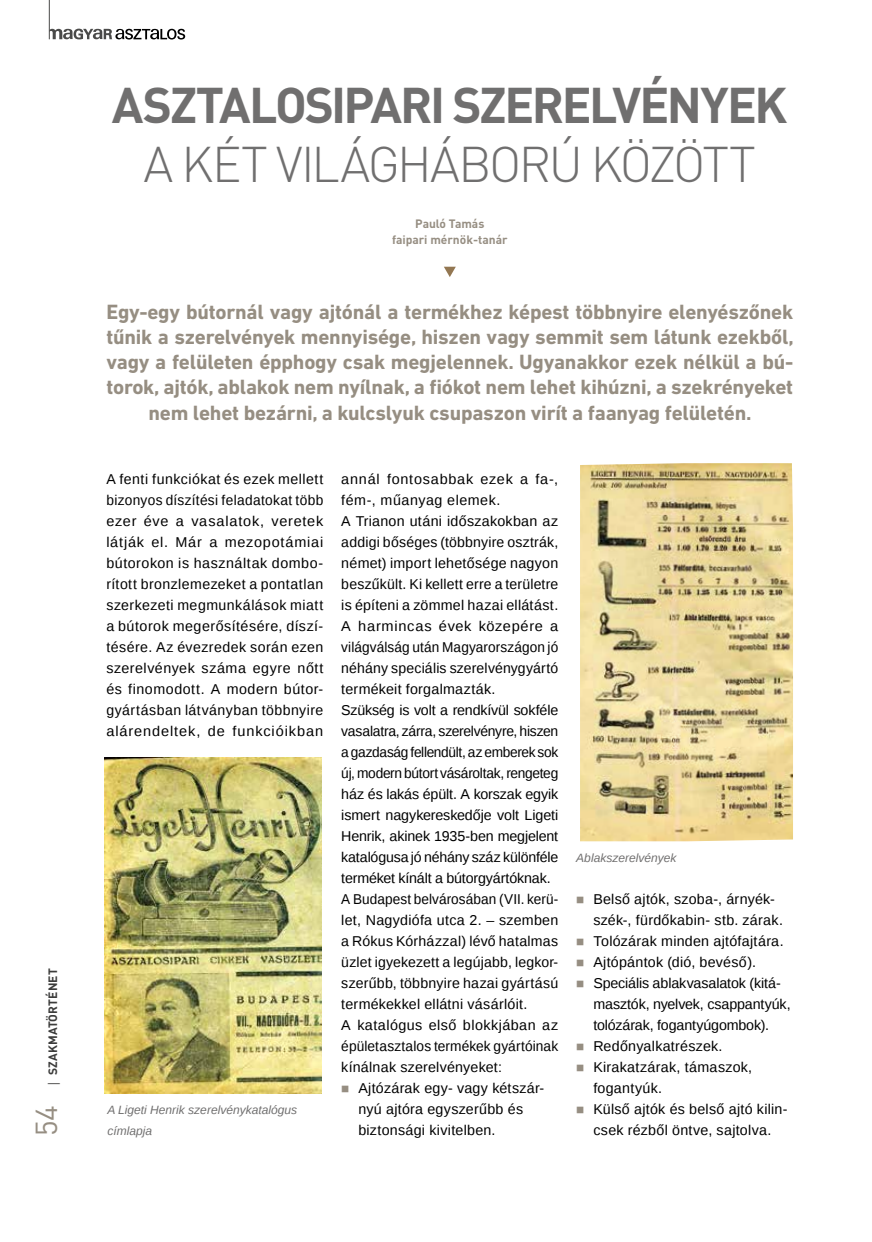
<style>
.page{position:relative;width:872px;height:1242px;background:#fff}
.page>*{position:absolute;margin:0;border:0;box-sizing:border-box;transform-origin:0 0}
.t1{font:700 49.5px "DIN Pro";letter-spacing:-.05em;color:#706f6f}
.t2{font:300 49.5px "DIN Pro";letter-spacing:-.05em;color:#706f6f}
.t3{font:30px "DIN Pro";color:#968e82}
.t4{font:700 21px/25.2px "DIN Next LT Pro";letter-spacing:-.01em;color:#968e82;text-align:center}
.t5{font:14.25px/21px "Liberation Sans";letter-spacing:.015em;color:#000}
.t6{font:14.25px/21px "Liberation Sans";letter-spacing:-.01em;color:#000}
.t7{font:italic 12px/21px "Liberation Sans";color:#706f6f}
.t8{font:700 12px/16.5px "DIN Pro";color:#968e82;text-align:center}
.t9{font:700 12px "DIN Pro";letter-spacing:.01em;color:#3c3c3b}
.s1{font-family:"Open Sans";font-weight:400}
.s2{font-size:13.5px;color:#968e82}
</style>
<div class="page">
<svg style="left:49px;top:29px;width:136px;height:11px"></svg>
<hr style="left:49px;top:0;width:1px;height:39px;background:#4a4a49">
<svg style="left:444px;top:267px;width:12px;height:10px"></svg>
<img style="left:104px;top:757px;width:217px;height:336px">
<img style="left:580px;top:463px;width:213px;height:378px">
<p class="t9" style="left:45px;top:1087px;width:120px;rotate:-90deg"><span class="s1">|</span> SZAKMATÖRTÉNET</p>
<h2 class="t3" style="left:26px;top:1136px;width:33px;rotate:-90deg">54</h2>
<h1 class="t1" style="left:112px;top:71px;width:677px">ASZTALOSIPARI SZERELVÉNYEK</h1>
<h1 class="t2" style="left:144px;top:131px;width:614px">A KÉT VILÁGHÁBORÚ KÖZÖTT</h1>
<p class="t8" style="left:392px;top:214px;width:117px">Pauló Tamás<br>faipari mérnök-tanár</p>
<p class="t4" style="left:106px;top:299px;width:689px">Egy-egy bútornál vagy ajtónál a termékhez képest többnyire elenyészőnek tűnik a szerelvények mennyisége, hiszen vagy semmit sem látunk ezekből, vagy a felületen épphogy csak megjelennek. Ugyanakkor ezek nélkül a bú&shy;torok, ajtók, ablakok nem nyílnak, a fiókot nem lehet kihúzni, a szekrényeket nem lehet bezárni, a kulcslyuk csupaszon virít a faanyag felületén.</p>
<p class="t5" style="left:106px;top:469px;width:218px;text-align:justify">A fenti funkciókat és ezek mellett bizonyos díszítési feladatokat több ezer éve a vasalatok, veretek látják el. Már a mezopotámiai bútorokon is használtak dombo&shy;rított bronzlemezeket a pontatlan szerkezeti megmunkálások miatt a bútorok megerősítésére, díszí&shy;tésére. Az évezredek során ezen szerelvények száma egyre nőtt és finomodott. A modern bútor&shy;gyártásban látványban többnyire alárendeltek, de funkcióikban</p>
<p class="t5" style="left:341px;top:469px;width:218px">annál fontosabbak ezek a fa-, fém-, műanyag elemek.<br>A Trianon utáni időszakokban az addigi bőséges (többnyire osztrák, német) import lehetősége nagyon beszűkült. Ki kellett erre a területre is építeni a zömmel hazai ellátást.<br>A harmincas évek közepére a világválság után Magyarországon jó néhány speciális szerelvénygyártó termékeit forgalmazták.<br>Szükség is volt a rendkívül sokféle vasalatra, zárra, szerelvényre, hiszen a gazdaság fellendült, az emberek sok új, modern bútort vásároltak, rengeteg ház és lakás épült. A korszak egyik ismert nagykereskedője volt Ligeti Henrik, akinek 1935-ben megjelent katalógusa jó néhány száz különféle terméket kínált a bútorgyártóknak.<br>A Budapest belvárosában (VII. kerü&shy;let, Nagydiófa utca 2. – szemben a Rókus Kórházzal) lévő hatalmas üzlet igyekezett a legújabb, legkor&shy;szerűbb, többnyire hazai gyártású termékekkel ellátni vásárlóit.<br>A katalógus első blokkjában az épületasztalos termékek gyártóinak kínálnak szerelvényeket:</p>
<p class="t5" style="left:358px;top:1078px;width:187px;text-indent:-17px"><span class="s2">■</span> Ajtózárak egy- vagy kétszár&shy;nyú ajtóra egyszerűbb és biztonsági kivitelben.</p>
<p class="t7" style="left:107px;top:1099px;width:191px">A Ligeti Henrik szerelvénykatalógus címlapja</p>
<p class="t7" style="left:576px;top:847px;width:102px">Ablakszerelvények</p>
<p class="t5" style="left:593px;top:889px;width:191px;text-indent:-17px"><span class="s2">■</span> Belső ajtók, szoba-, árnyék&shy;szék-, fürdőkabin- stb. zárak.</p>
<p class="t5" style="left:576px;top:931px;width:209px"><span class="s2">■</span> Tolózárak minden ajtófajtára.</p>
<p class="t5" style="left:576px;top:952px;width:181px"><span class="s2">■</span> Ajtópántok (dió, bevéső).</p>
<p class="t6" style="left:593px;top:973px;width:199px;text-indent:-17px"><span class="s2">■</span> Speciális ablakvasalatok (kitá&shy;masztók, nyelvek, csappantyúk, tolózárak, fogantyúgombok).</p>
<p class="t5" style="left:576px;top:1036px;width:148px"><span class="s2">■</span> Redőnyalkatrészek.</p>
<p class="t5" style="left:593px;top:1057px;width:160px;text-indent:-17px"><span class="s2">■</span> Kirakatzárak, támaszok, fogantyúk.</p>
<p class="t5" style="left:576px;top:1099px;width:213px;text-align:center"><span class="s2">■</span> Külső ajtók és belső ajtó kilin&shy;csek rézből öntve, sajtolva.</p>
</div>
